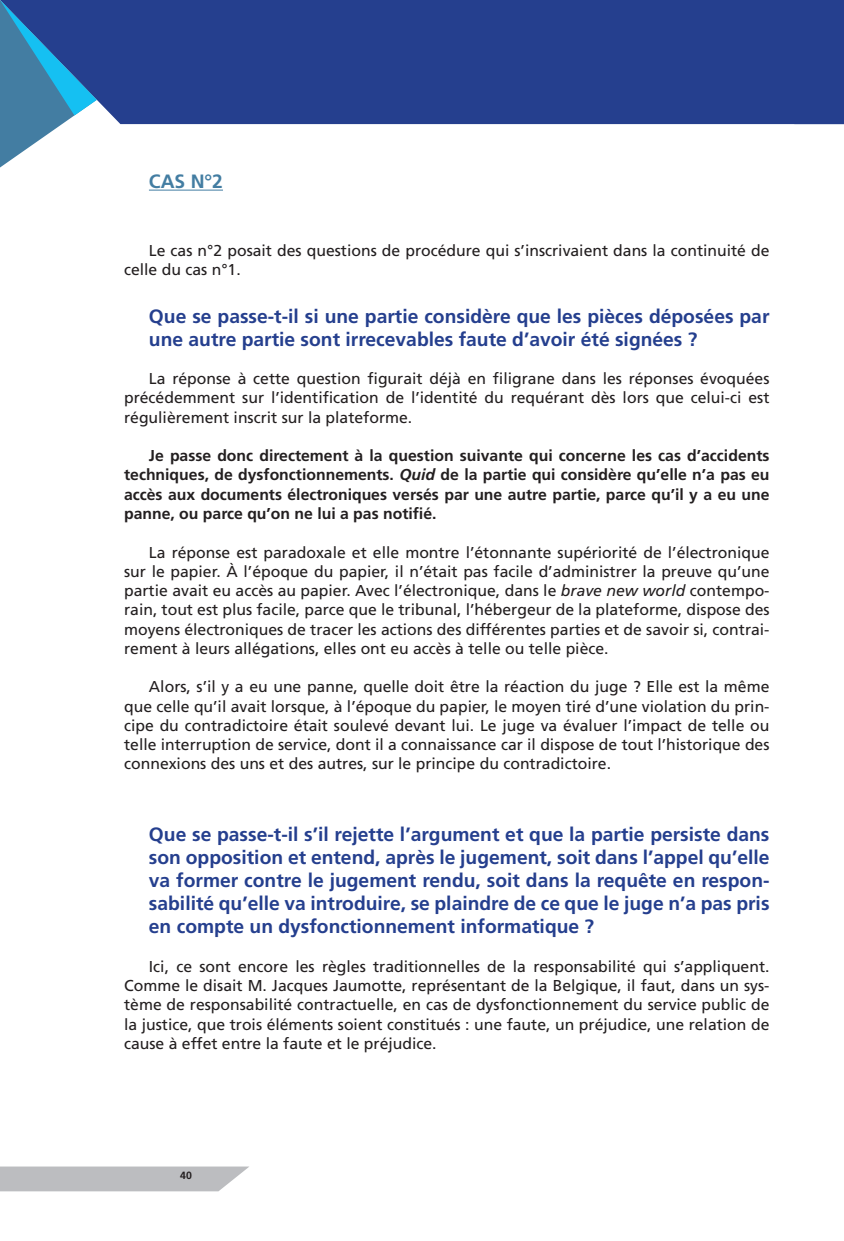
<style>
.page{position:relative;width:844px;height:1241px;background:#fff}
.page>*{position:absolute;margin:0;border:0;box-sizing:border-box;transform-origin:0 0}
.t1{font:700 19.25px/23.1px "Frutiger";color:#253f8e}
.t2{font:700 19.25px "Frutiger";color:#437da2}
.t3{font:15.75px/19.2px "Frutiger";color:#231f20;text-align:justify}
.t4{font:700 15.75px/19.2px "Frutiger";color:#231f20;text-align:justify}
.t5{font:700 10.5px "Frutiger";color:#231f20}
.s1{font-style:italic}
</style>
<div class="page">
<div style="left:97px;top:0;width:746px;height:124px;background:#253f8e"></div>
<svg style="left:0;top:0;width:97px;height:167px"></svg>
<svg style="left:0;top:1166px;width:249px;height:25px;background:#c1c2c4"></svg>
<hr style="left:149px;top:190px;width:74px;height:1px;background:#437da2">
<p class="t2" style="left:149px;top:170px;width:76px">CAS N°2</p>
<p class="t3" style="left:124px;top:242px;width:646px;text-indent:25px">Le cas n°2 posait des questions de procédure qui s’inscrivaient dans la continuité de celle du cas n°1.</p>
<p class="t1" style="left:149px;top:304px;width:622px">Que se passe-t-il si une partie considère que les pièces déposées par une autre partie sont irrecevables faute d’avoir été signées ?</p>
<p class="t3" style="left:124px;top:371px;width:646px;text-indent:25px">La réponse à cette question figurait déjà en filigrane dans les réponses évoquées précédemment sur l’identification de l’identité du requérant dès lors que celui-ci est régulièrement inscrit sur la plateforme.</p>
<p class="t4" style="left:124px;top:446px;width:646px;text-indent:25px">Je passe donc directement à la question suivante qui concerne les cas d’accidents techniques, de dysfonctionnements. <span class="s1">Quid</span> de la partie qui considère qu’elle n’a pas eu accès aux documents électroniques versés par une autre partie, parce qu’il y a eu une panne, ou parce qu’on ne lui a pas notifié.</p>
<p class="t3" style="left:124px;top:544px;width:646px;text-indent:25px">La réponse est paradoxale et elle montre l’étonnante supériorité de l’électronique sur le papier. À l’époque du papier, il n’était pas facile d’administrer la preuve qu’une partie avait eu accès au papier. Avec l’électronique, dans le <span class="s1">brave new world</span> contempo&shy;rain, tout est plus facile, parce que le tribunal, l’hébergeur de la plateforme, dispose des moyens électroniques de tracer les actions des différentes parties et de savoir si, contrai&shy;rement à leurs allégations, elles ont eu accès à telle ou telle pièce.</p>
<p class="t3" style="left:124px;top:679px;width:646px;text-indent:25px">Alors, s’il y a eu une panne, quelle doit être la réaction du juge ? Elle est la même que celle qu’il avait lorsque, à l’époque du papier, le moyen tiré d’une violation du prin&shy;cipe du contradictoire était soulevé devant lui. Le juge va évaluer l’impact de telle ou telle interruption de service, dont il a connaissance car il dispose de tout l’historique des connexions des uns et des autres, sur le principe du contradictoire.</p>
<p class="t1" style="left:149px;top:822px;width:622px;text-align:justify">Que se passe-t-il s’il rejette l’argument et que la partie persiste dans son opposition et entend, après le jugement, soit dans l’appel qu’elle va former contre le jugement rendu, soit dans la requête en respon&shy;sabilité qu’elle va introduire, se plaindre de ce que le juge n’a pas pris en compte un dysfonctionnement informatique ?</p>
<p class="t3" style="left:124px;top:958px;width:646px;text-indent:25px">Ici, ce sont encore les règles traditionnelles de la responsabilité qui s’appliquent.<br>Comme le disait M. Jacques Jaumotte, représentant de la Belgique, il faut, dans un sys&shy;tème de responsabilité contractuelle, en cas de dysfonctionnement du service public de la justice, que trois éléments soient constitués : une faute, un préjudice, une relation de cause à effet entre la faute et le préjudice.</p>
<p class="t5" style="left:180px;top:1169px;width:13px">40</p>
</div>
